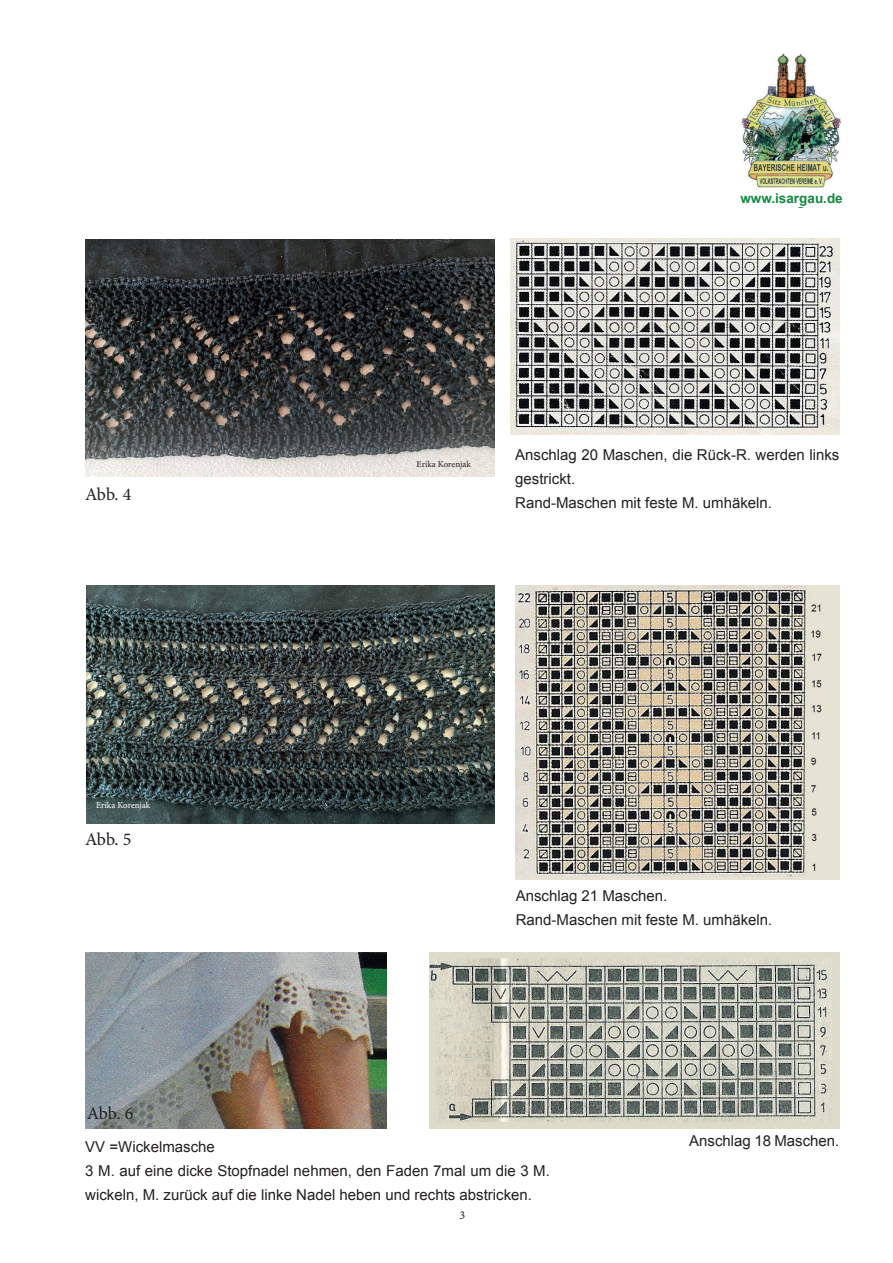
<style>
.page{position:relative;width:893px;height:1263px;background:#fff}
.page>*{position:absolute;margin:0;border:0;box-sizing:border-box;transform-origin:0 0}
.t1{font:18px "Minion Pro";letter-spacing:-.015em;color:#231f20}
.t2{font:15px/24px "Arial";color:#231f20}
.t3{font:700 13.5px "Arial";color:#148a43}
.t4{font:12px "Minion Pro";color:#231f20}
.t5{font:9px "Minion Pro";color:#231f20}
.t6{font:9px "Minion Pro";color:#fff}
</style>
<div class="page">
<img style="left:741px;top:53px;width:101px;height:135px">
<img style="left:85px;top:240px;width:409px;height:236px">
<img style="left:510px;top:238px;width:329px;height:196px">
<img style="left:87px;top:585px;width:407px;height:239px">
<img style="left:515px;top:585px;width:324px;height:295px">
<img style="left:85px;top:952px;width:302px;height:176px">
<img style="left:429px;top:952px;width:410px;height:176px">
<p class="t1" style="left:85px;top:482px;width:48px">Abb. 4</p>
<p class="t6" style="left:96px;top:799px;width:56px">Erika Korenjak</p>
<p class="t1" style="left:85px;top:827px;width:48px">Abb. 5</p>
<p class="t1" style="left:87px;top:1101px;width:48px">Abb. 6</p>
<p class="t3" style="left:740px;top:189px;width:104px">www.isargau.de</p>
<p class="t3" style="left:738px;top:191px;width:104px">www.isargau.de</p>
<p class="t5" style="left:417px;top:458px;width:56px">Erika Korenjak</p>
<p class="t2" style="left:515px;top:443px;width:326px">Anschlag 20 Maschen, die Rück-R. werden links gestrickt.<br>Rand-Maschen mit feste M. umhäkeln.</p>
<p class="t2" style="left:516px;top:884px;width:258px">Anschlag 21 Maschen.<br>Rand-Maschen mit feste M. umhäkeln.</p>
<p class="t2" style="left:85px;top:1135px;width:466px">VV =Wickelmasche<br>3 M. auf eine dicke Stopfnadel nehmen, den Faden 7mal um die 3 M. wickeln, M. zurück auf die linke Nadel heben und rechts abstricken.</p>
<p class="t4" style="left:460px;top:1207px;width:7px">3</p>
<p class="t2" style="left:689px;top:1129px;width:152px">Anschlag 18 Maschen.</p>
</div>
